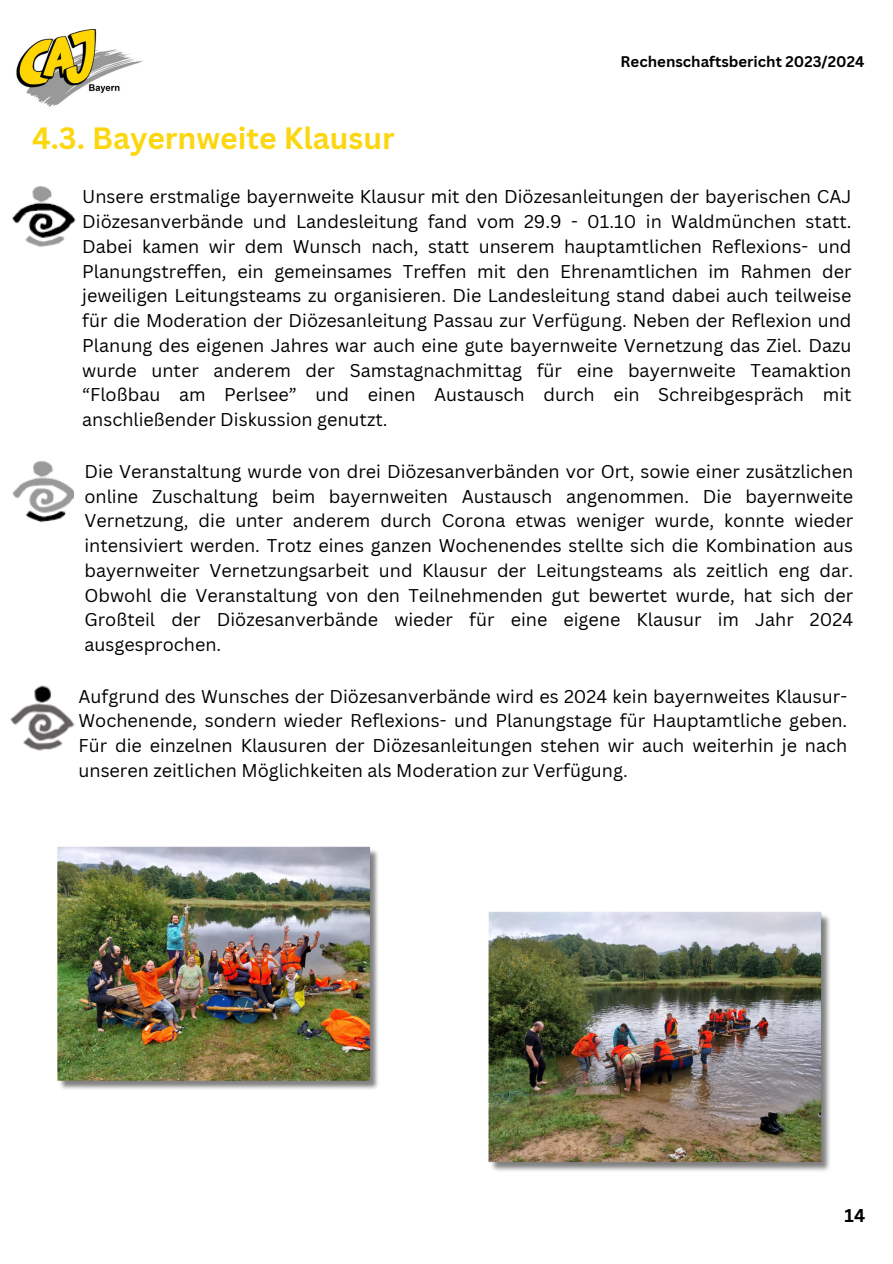
<style>
.page{position:relative;width:893px;height:1264px;background:#fff}
.page>*{position:absolute;margin:0;border:0;box-sizing:border-box;transform-origin:0 0}
.t1{font:700 30px "Canva Sans";color:#fcd60f}
.t2{font:18px/24.8px "Canva Sans";color:#000;text-align:justify}
.t3{font:700 18px "Canva Sans";color:#000}
.t4{font:700 15px "Canva Sans";color:#000}
</style>
<div class="page">
<img style="left:16px;top:29px;width:127px;height:78px">
<img style="left:10px;top:685px;width:65px;height:66px">
<img style="left:57px;top:846px;width:321px;height:243px">
<img style="left:488px;top:911px;width:342px;height:260px">
<img style="left:12px;top:461px;width:62px;height:62px">
<img style="left:12px;top:186px;width:64px;height:61px">
<h2 class="t1" style="left:32px;top:117px;width:364px">4.3. Bayernweite Klausur</h2>
<h2 class="t4" style="left:620px;top:51px;width:245px">Rechenschaftsbericht 2023/2024</h2>
<p class="t2" style="left:82px;top:184px;width:770px">Unsere erstmalige bayernweite Klausur mit den Diözesanleitungen der bayerischen CAJ Diözesanverbände und Landesleitung fand vom 29.9 - 01.10 in Waldmünchen statt.<br>Dabei kamen wir dem Wunsch nach, statt unserem hauptamtlichen Reflexions- und Planungstreffen, ein gemeinsames Treffen mit den Ehrenamtlichen im Rahmen der jeweiligen Leitungsteams zu organisieren. Die Landesleitung stand dabei auch teilweise für die Moderation der Diözesanleitung Passau zur Verfügung. Neben der Reflexion und Planung des eigenen Jahres war auch eine gute bayernweite Vernetzung das Ziel. Dazu wurde unter anderem der Samstagnachmittag für eine bayernweite Teamaktion “Floßbau am Perlsee” und einen Austausch durch ein Schreibgespräch mit anschließender Diskussion genutzt.</p>
<h2 class="t2" style="left:84px;top:458px;width:770px">Die Veranstaltung wurde von drei Diözesanverbänden vor Ort, sowie einer zusätzlichen online Zuschaltung beim bayernweiten Austausch angenommen. Die bayernweite Vernetzung, die unter anderem durch Corona etwas weniger wurde, konnte wieder intensiviert werden. Trotz eines ganzen Wochenendes stellte sich die Kombination aus bayernweiter Vernetzungsarbeit und Klausur der Leitungsteams als zeitlich eng dar.<br>Obwohl die Veranstaltung von den Teilnehmenden gut bewertet wurde, hat sich der Großteil der Diözesanverbände wieder für eine eigene Klausur im Jahr 2024 ausgesprochen.</h2>
<p class="t2" style="left:78px;top:683px;width:770px">Aufgrund des Wunsches der Diözesanverbände wird es 2024 kein bayernweites Klausur-Wochenende, sondern wieder Reflexions- und Planungstage für Hauptamtliche geben.<br>Für die einzelnen Klausuren der Diözesanleitungen stehen wir auch weiterhin je nach unseren zeitlichen Möglichkeiten als Moderation zur Verfügung.</p>
<p class="t3" style="left:844px;top:1203px;width:22px">14</p>
</div>
